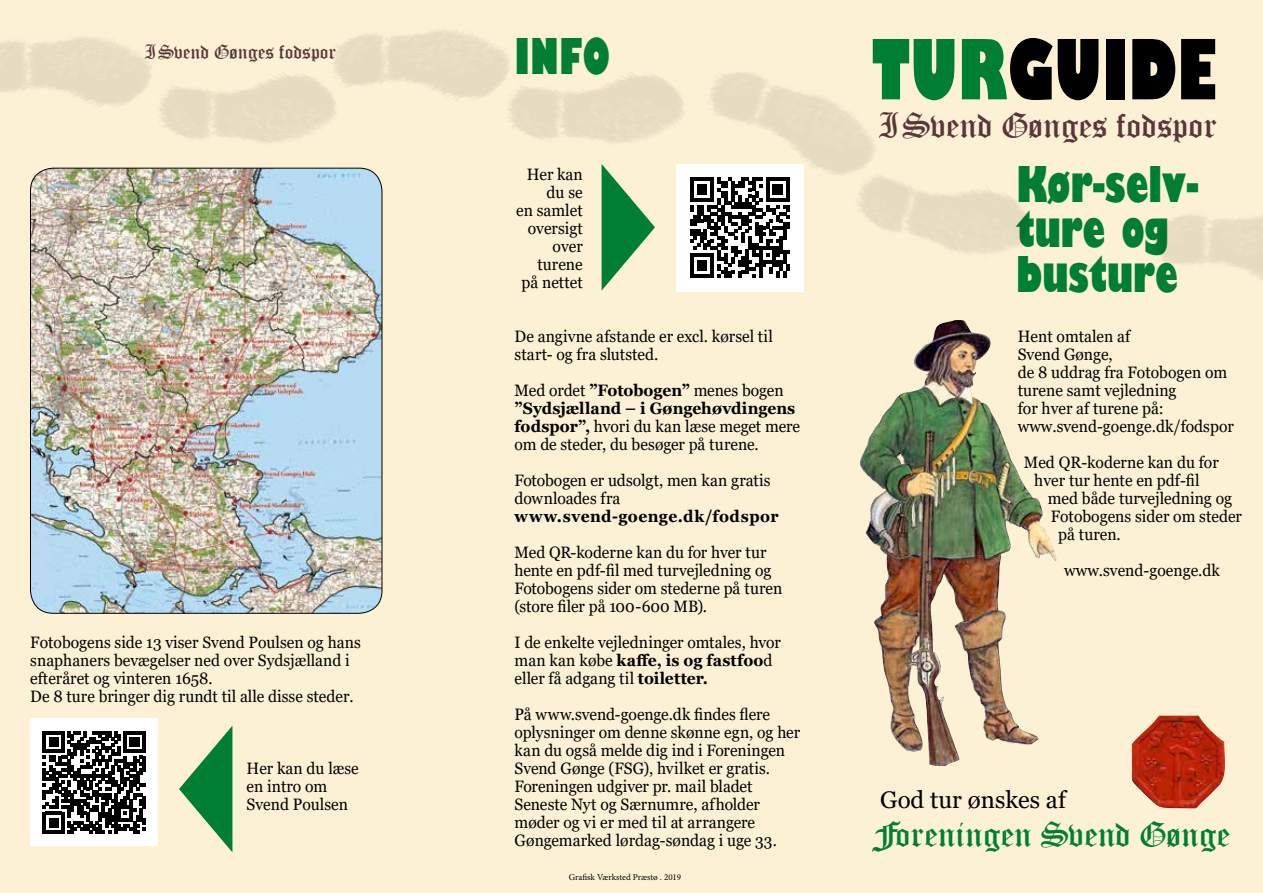
<style>
.page{position:relative;width:1263px;height:893px;background:#fcf1d5}
.page>*{position:absolute;margin:0;border:0;box-sizing:border-box;transform-origin:0 0}
.t1{font:800 condensed 81px "Gill Sans";color:#000}
.t2{font:800 condensed 48px/45px "Gill Sans";color:#007f34}
.t3{font:34.5px "Old English Text";color:#007f34}
.t4{font:34.5px "Old English Text";color:#5b3539}
.t5{font:24px "Georgia";color:#000}
.t6{font:19.5px "Old English Text";color:#5b3539}
.t7{font:16.5px/18px "Georgia";color:#000;scale:.95 1}
.t8{font:700 16.5px "Georgia";letter-spacing:.03em;color:#000;scale:.95 1}
.t9{font:9px "Minion Pro";letter-spacing:-.005em;color:#000}
.s1{font-weight:700}
.s2{color:#007f34}
</style>
<div class="page">
<img style="left:1132px;top:716px;width:93px;height:92px">
<img style="left:30px;top:168px;width:352px;height:445px">
<img style="left:859px;top:320px;width:177px;height:446px">
<div style="left:30px;top:718px;width:128px;height:128px;background:#fff"></div>
<svg style="left:43px;top:731px;width:102px;height:103px"></svg>
<div style="left:676px;top:164px;width:128px;height:127px;background:#fff"></div>
<svg style="left:690px;top:177px;width:100px;height:100px"></svg>
<p class="t6" style="left:145px;top:39px;width:193px">I Svend Gønges fodspor</p>
<p class="t7" style="left:30px;top:634px;width:349px">Fotobogens side 13 viser Svend Poulsen og hans snaphaners bevægelser ned over Sydsjælland i efteråret og vinteren 1658.<br>De 8 ture bringer dig rundt til alle disse steder.</p>
<p class="t7" style="left:247px;top:760px;width:119px">Her kan du læse en intro om<br>Svend Poulsen</p>
<h2 class="t2" style="left:514px;top:37px;width:97px">INFO</h2>
<p class="t7" style="left:516px;top:166px;width:72px;text-align:right">Her kan du se<br>en samlet oversigt over turene<br>på nettet</p>
<p class="t7" style="left:514px;top:328px;width:273px">De angivne afstande er excl. kørsel til start- og fra slutsted.</p>
<p class="t7" style="left:514px;top:382px;width:302px">Med ordet <span class="s1">”Fotobogen”</span> menes bogen <span class="s1">”Sydsjælland – i Gøngehøvdingens fodspor”,</span> hvori du kan læse meget mere om de steder, du besøger på turene.</p>
<p class="t7" style="left:514px;top:472px;width:271px">Fotobogen er udsolgt, men kan gratis downloades fra</p>
<p class="t8" style="left:514px;top:506px;width:280px">www.svend-goenge.dk/fodspor</p>
<p class="t7" style="left:514px;top:544px;width:283px">Med QR-koderne kan du for hver tur hente en pdf-fil med turvejledning og Fotobogens sider om stederne på turen (store filer på 100-600 MB).</p>
<p class="t7" style="left:514px;top:634px;width:282px">I de enkelte vejledninger omtales, hvor man kan købe <span class="s1">kaffe, is og fastfoo</span>d eller få adgang til <span class="s1">toiletter.</span></p>
<p class="t7" style="left:514px;top:706px;width:302px">På www.svend-goenge.dk findes flere oplysninger om denne skønne egn, og her kan du også melde dig ind i Foreningen Svend Gønge (FSG), hvilket er gratis.<br>Foreningen udgiver pr. mail bladet Seneste Nyt og Særnumre, afholder møder og vi er med til at arrangere Gøngemarked lørdag-søndag i uge 33.</p>
<p class="t9" style="left:569px;top:871px;width:114px">Grafisk Værksted Præstø . 2019</p>
<h1 class="t1" style="left:872px;top:19px;width:346px"><span class="s2">TUR</span>GUIDE</h1>
<h3 class="t4" style="left:878px;top:104px;width:340px">I Svend Gønges fodspor</h3>
<h2 class="t2" style="left:1016px;top:164px;width:185px">Kør-selv&shy;ture og busture</h2>
<p class="t7" style="left:1018px;top:328px;width:229px">Hent omtalen af<br>Svend Gønge,<br>de 8 uddrag fra Fotobogen om turene samt vejledning<br>for hver af turene på: www.svend-goenge.dk/fodspor</p>
<p class="t7" style="left:1024px;top:454px;width:207px;text-align:center">Med QR-koderne kan du for hver tur hente en pdf-fil</p>
<p class="t7" style="left:1048px;top:490px;width:196px">med både turvejledning og</p>
<p class="t7" style="left:1051px;top:508px;width:203px">Fotobogens sider om steder</p>
<p class="t7" style="left:1058px;top:526px;width:67px">på turen.</p>
<p class="t7" style="left:1064px;top:562px;width:165px">www.svend-goenge.dk</p>
<h3 class="t5" style="left:880px;top:785px;width:187px">God tur ønskes af</h3>
<h3 class="t3" style="left:872px;top:812px;width:360px">Foreningen Svend Gønge</h3>
</div>
